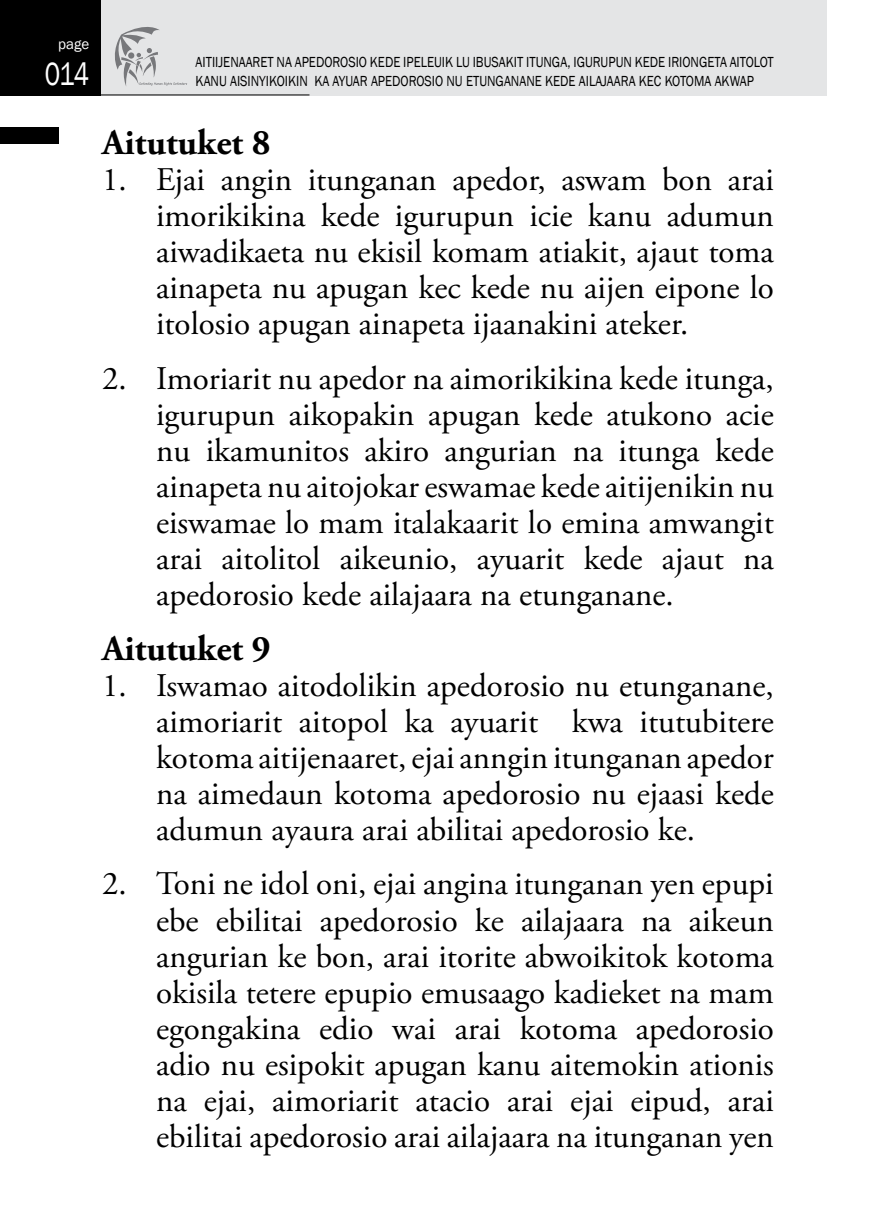
<style>
.page{position:relative;width:876px;height:1217px;background:#fff}
.page>*{position:absolute;margin:0;border:0;box-sizing:border-box;transform-origin:0 0}
.t1{font:700 36px "Adobe Garamond Pro";color:#000}
.t2{font:33px/36px "Adobe Garamond Pro";color:#000;text-align:justify}
.t3{font:33px "Franklin Gothic";color:#fff;scale:.8 1}
.t4{font:15px "Franklin Gothic";color:#000;scale:.86 1}
.t5{font:15px "Franklin Gothic";color:#fff}
</style>
<div class="page">
<div style="left:49px;top:0;width:778px;height:95px;background:#e4e5e6"></div>
<hr style="left:0;top:94px;width:309px;height:1px;background:#000">
<div style="left:0;top:128px;width:59px;height:16px;background:#000"></div>
<div style="left:0;top:0;width:100px;height:95px;background:#000"></div>
<svg style="left:115px;top:27px;width:72px;height:59px"></svg>
<p class="t5" style="left:58px;top:34px;width:33px">page</p>
<p class="t3" style="left:45px;top:54px;width:57px">014</p>
<p class="t4" style="left:196px;top:53px;width:674px">AITIIJENAARET NA APEDOROSIO KEDE IPELEUIK LU IBUSAKIT ITUNGA, IGURUPUN KEDE IRIONGETA AITOLOT</p>
<p class="t4" style="left:196px;top:72px;width:651px">KANU AISINYIKOIKIN KA AYUAR APEDOROSIO NU ETUNGANANE KEDE AILAJAARA KEC KOTOMA AKWAP</p>
<p class="t1" style="left:102px;top:121px;width:170px">Aitutuket 8</p>
<p class="t2" style="left:156px;top:162px;width:619px;text-indent:-54px">1. Ejai angin itunganan apedor, aswam bon arai imorikikina kede igurupun icie kanu adumun aiwadikaeta nu ekisil komam atiakit, ajaut toma ainapeta nu apugan kec kede nu aijen eipone lo itolosio apugan ainapeta ijaanakini ateker.</p>
<p class="t2" style="left:156px;top:361px;width:619px;text-indent:-54px">2. Imoriarit nu apedor na aimorikikina kede itunga, igurupun aikopakin apugan kede atukono acie nu ikamunitos akiro angurian na itunga kede ainapeta nu aitojokar eswamae kede aitijenikin nu eiswamae lo mam italakaarit lo emina amwangit arai aitolitol aikeunio, ayuarit kede ajaut na apedorosio kede ailajaara na etunganane.</p>
<p class="t1" style="left:102px;top:627px;width:170px">Aitutuket 9</p>
<p class="t2" style="left:156px;top:668px;width:619px;text-indent:-54px">1. Iswamao aitodolikin apedorosio nu etunganane, aimoriarit aitopol ka ayuarit kwa itutubitere kotoma aitijenaaret, ejai anngin itunganan apedor na aimedaun kotoma apedorosio nu ejaasi kede adumun ayaura arai abilitai apedorosio ke.</p>
<p class="t2" style="left:156px;top:867px;width:619px;text-indent:-54px">2. Toni ne idol oni, ejai angina itunganan yen epupi ebe ebilitai apedorosio ke ailajaara na aikeun angurian ke bon, arai itorite abwoikitok kotoma okisila tetere epupio emusaago kadieket na mam egongakina edio wai arai kotoma apedorosio adio nu esipokit apugan kanu aitemokin ationis na ejai, aimoriarit atacio arai ejai eipud, arai ebilitai apedorosio arai ailajaara na itunganan yen</p>
</div>
